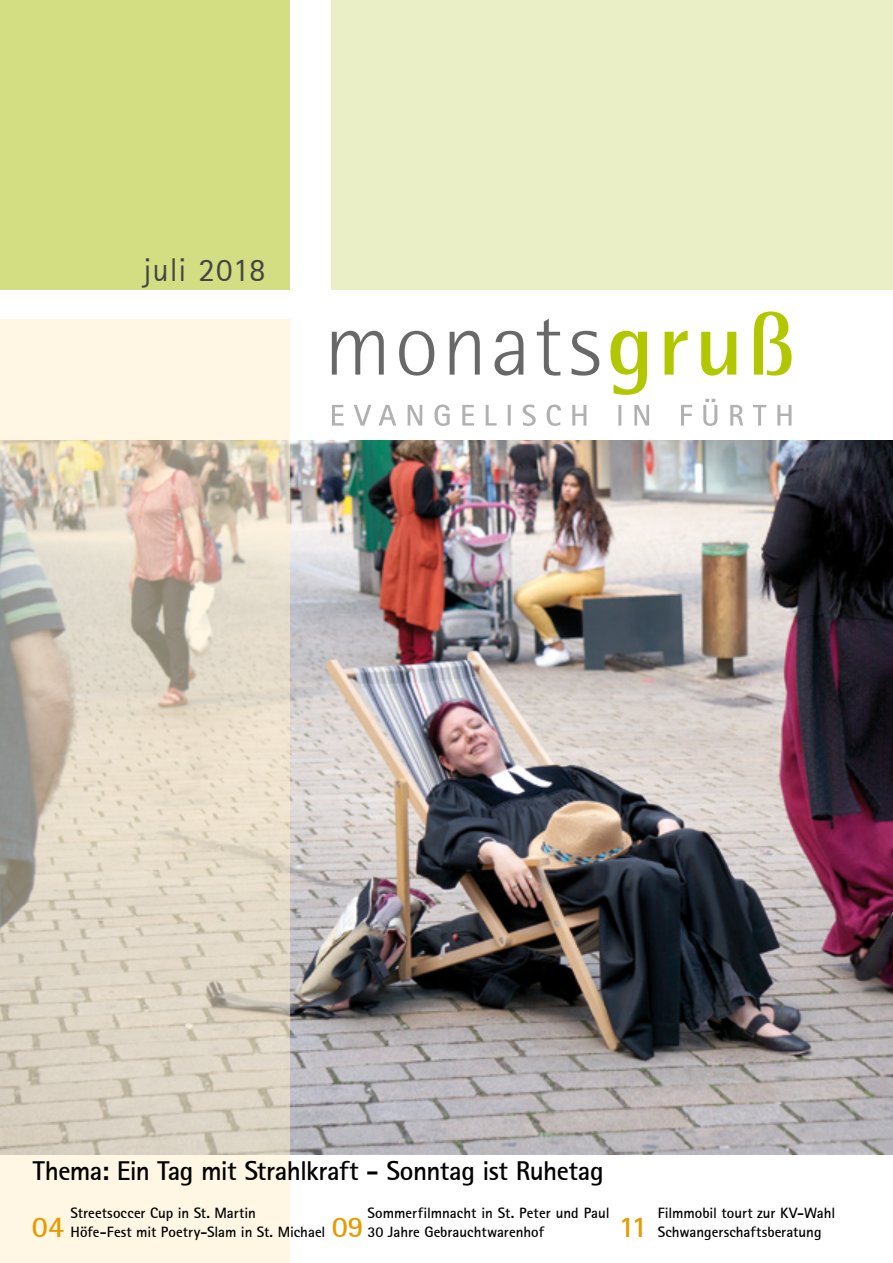
<style>
.page{position:relative;width:893px;height:1263px;background:#fff}
.page>*{position:absolute;margin:0;border:0;box-sizing:border-box;transform-origin:0 0}
.t1{font:33px "Rotis Sans Serif 55";letter-spacing:.025em;color:#454545}
.t2{font:30px "Rotis Sans Serif Bold 65";color:#e49c00}
.t3{font:27.3px "Rotis Sans Serif Bold 65";letter-spacing:-.02em;color:#000}
.t4{font:15px/19.2px "Rotis Sans Serif Bold 65";color:#000}
.s1{font-size:30px;color:#e49c00}
</style>
<div class="page">
<div style="left:332px;top:0;width:561px;height:290px;background:#eaefc5"></div>
<div style="left:0;top:0;width:289px;height:290px;background:#d3de82"></div>
<img style="left:289px;top:440px;width:604px;height:714px">
<svg style="left:0;top:319px;width:289px;height:944px;background:#dfd6c5"></svg>
<svg style="left:332px;top:311px;width:459px;height:115px"></svg>
<h1 class="t1" style="left:144px;top:250px;width:124px">juli 2018</h1>
<h3 class="t3" style="left:33px;top:1153px;width:572px">Thema: Ein Tag mit Strahlkraft - Sonntag ist Ruhetag</h3>
<p class="t4" style="left:32px;top:1203px;width:295px;text-indent:39px">Streetsoccer Cup in St. Martin<br><span class="s1">04</span> Höfe-Fest mit Poetry-Slam in St. Michael</p>
<p class="t4" style="left:367px;top:1203px;width:244px">Sommerfilmnacht in St. Peter und Paul<br>30 Jahre Gebrauchtwarenhof</p>
<h2 class="t2" style="left:332px;top:1208px;width:33px">09</h2>
<h2 class="t2" style="left:619px;top:1208px;width:30px">11</h2>
<p class="t4" style="left:658px;top:1203px;width:179px">Filmmobil tourt zur KV-Wahl<br>Schwangerschaftsberatung</p>
</div>
